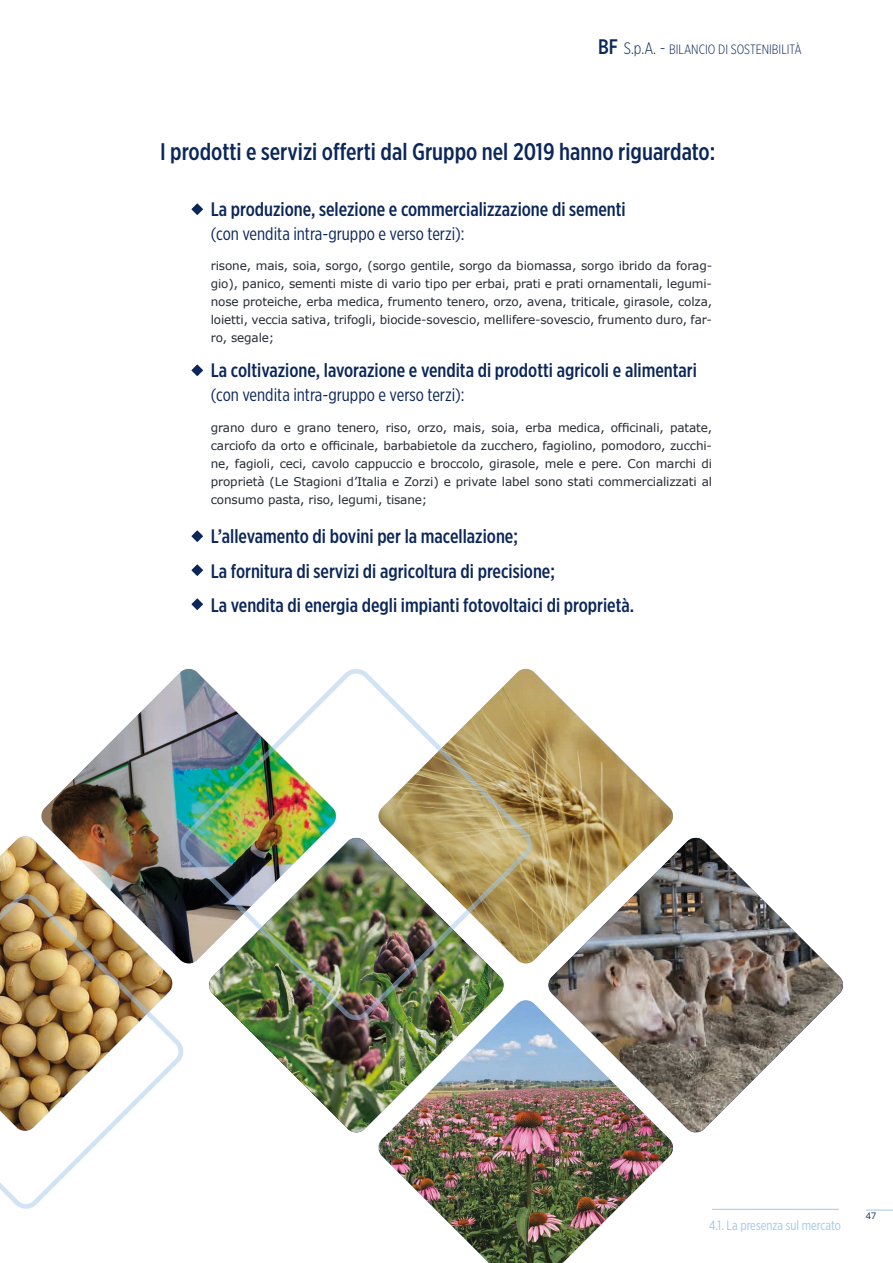
<style>
.page{position:relative;width:893px;height:1263px;background:#fff}
.page>*{position:absolute;margin:0;border:0;box-sizing:border-box;transform-origin:0 0}
.t1{font:500 24px "Gotham X Narrow";color:#0b2659}
.t2{font:500 19.5px/34.5px "Gotham X Narrow";color:#0b2659}
.t3{font:18px "Gotham X Narrow";color:#0b2659}
.t4{font:300 13.5px "Gotham X Narrow";color:#0b2659}
.t5{font:13.5px "Gotham X Narrow";color:#a3c7eb}
.t6{font:12px/18px "Verdana";letter-spacing:-.01em;color:#252a32;text-align:justify}
.t7{font:9px "Open Sans";color:#0b2659}
.s1{font-weight:500;font-size:21px}
.s2{font-size:16.5px}
.s3{font-size:18px}
</style>
<div class="page">
<svg style="left:866px;top:1210px;width:27px;height:1px"></svg>
<hr style="left:712px;top:1209px;width:127px;height:1px;background:#a3c7eb">
<svg style="left:191px;top:203px;width:12px;height:12px"></svg>
<svg style="left:191px;top:364px;width:12px;height:12px"></svg>
<svg style="left:191px;top:530px;width:12px;height:12px"></svg>
<svg style="left:191px;top:564px;width:12px;height:12px"></svg>
<svg style="left:191px;top:598px;width:12px;height:12px"></svg>
<img style="left:240px;top:1021px;width:137px;height:112px">
<img style="left:548px;top:838px;width:295px;height:295px">
<img style="left:41px;top:674px;width:138px;height:214px">
<img style="left:0;top:836px;width:173px;height:52px">
<img style="left:533px;top:671px;width:141px;height:293px">
<img style="left:377px;top:1000px;width:297px;height:263px">
<img style="left:179px;top:668px;width:354px;height:353px">
<img style="left:0;top:888px;width:185px;height:321px">
<p class="t4" style="left:598px;top:41px;width:205px"><span class="s1">BF</span> <span class="s2">S.p.A.</span> <span class="s3">-</span> BILANCIO DI SOSTENIBILITÀ</p>
<h1 class="t1" style="left:160px;top:136px;width:557px">I prodotti e servizi offerti dal Gruppo nel 2019 hanno riguardato:</h1>
<h2 class="t2" style="left:211px;top:191px;width:416px">La produzione, selezione e commercializzazione di sementi</h2>
<h3 class="t3" style="left:211px;top:223px;width:255px">(con vendita intra-gruppo e verso terzi):</h3>
<p class="t6" style="left:211px;top:257px;width:503px">risone, mais, soia, sorgo, (sorgo gentile, sorgo da biomassa, sorgo ibrido da forag&shy;gio), panico, sementi miste di vario tipo per erbai, prati e prati ornamentali, legumi&shy;nose proteiche, erba medica, frumento tenero, orzo, avena, triticale, girasole, colza, loietti, veccia sativa, trifogli, biocide-sovescio, mellifere-sovescio, frumento duro, far&shy;ro, segale;</p>
<h2 class="t2" style="left:211px;top:352px;width:488px">La coltivazione, lavorazione e vendita di prodotti agricoli e alimentari</h2>
<h3 class="t3" style="left:211px;top:383px;width:255px">(con vendita intra-gruppo e verso terzi):</h3>
<p class="t6" style="left:211px;top:419px;width:503px">grano duro e grano tenero, riso, orzo, mais, soia, erba medica, officinali, patate, carciofo da orto e officinale, barbabietole da zucchero, fagiolino, pomodoro, zucchi&shy;ne, fagioli, ceci, cavolo cappuccio e broccolo, girasole, mele e pere. Con marchi di proprietà (Le Stagioni d’Italia e Zorzi) e private label sono stati commercializzati al consumo pasta, riso, legumi, tisane;</p>
<h2 class="t2" style="left:211px;top:519px;width:425px">L’allevamento di bovini per la macellazione;<br>La fornitura di servizi di agricoltura di precisione;<br>La vendita di energia degli impianti fotovoltaici di proprietà.</h2>
<p class="t5" style="left:709px;top:1217px;width:133px">4.1. La presenza sul mercato</p>
<p class="t7" style="left:866px;top:1209px;width:12px">47</p>
</div>
